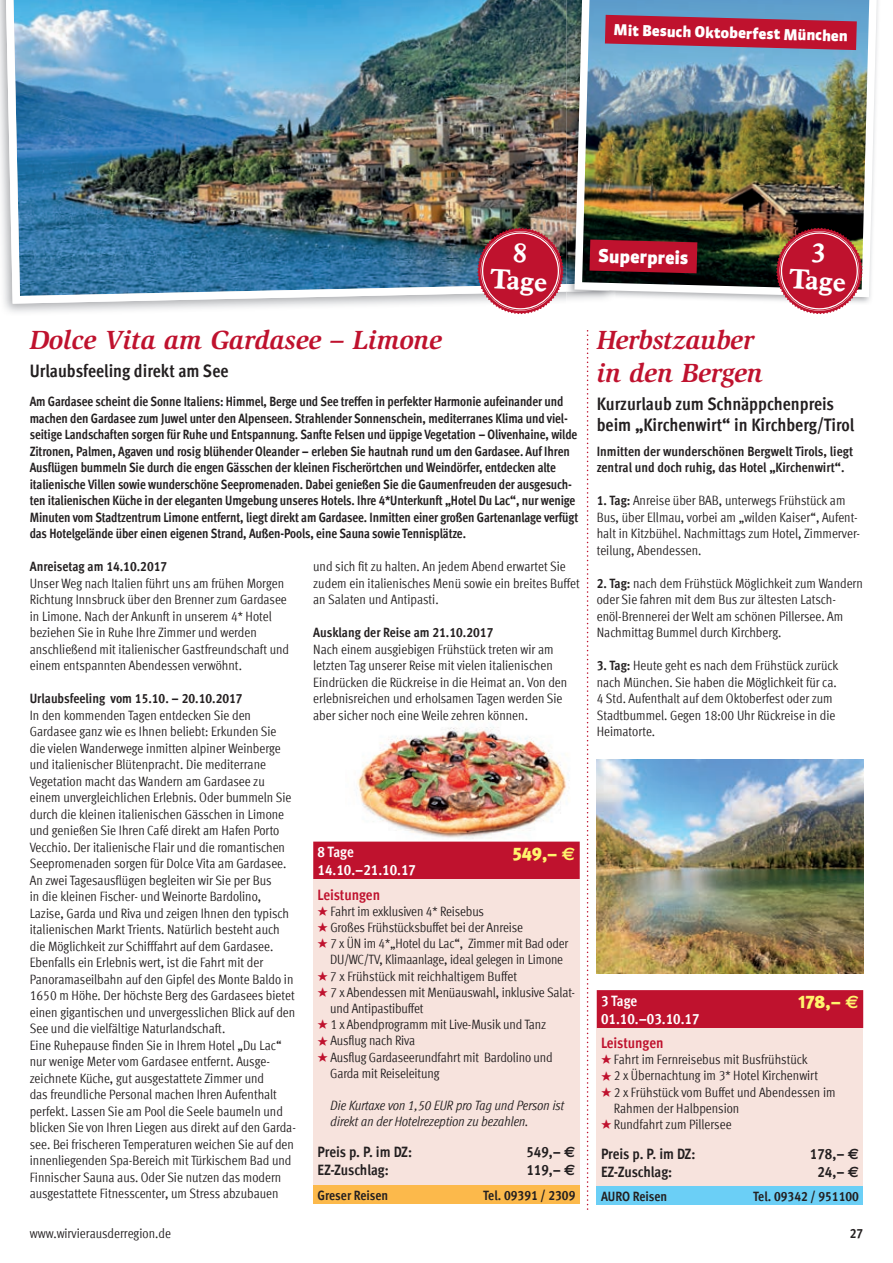
<style>
.page{position:relative;width:893px;height:1263px;background:#fff}
.page>*{position:absolute;margin:0;border:0;box-sizing:border-box;transform-origin:0 0}
.t1{font:700 27.3px/27.3px "Aldine 721 BT";color:#fff;text-align:center}
.t2{font:italic 700 27px/32.4px "Slimbach Std";color:#bf122e}
.t3{font:700 condensed 18px/21.6px "Meta Offc";color:#231f20}
.t4{font:18px "Meta Black Expert";letter-spacing:-.005em;color:#fff46d}
.t5{font:900 18px "Sanuk LF";color:#fff}
.t6{font:700 condensed 15px "Meta Offc";letter-spacing:-.005em;color:#231f20}
.t7{font:700 condensed 15px/18px "Meta Offc";color:#fff}
.t8{font:900 15px "Sanuk LF";color:#fff}
.t9{font:700 condensed 15px "Meta Offc";letter-spacing:-.005em;color:#bf122e}
.t10{font:condensed 13.5px/16.5px "Meta Offc";color:#231f20}
.t11{font:700 condensed 13.5px/16.5px "Meta Offc";letter-spacing:-.01em;color:#231f20;scale:.96 1}
.t12{font:700 condensed 13.5px/16.5px "Meta Offc";letter-spacing:-.01em;color:#231f20}
.t13{font:italic condensed 13.5px/16.2px "Meta Offc";letter-spacing:-.015em;color:#231f20}
.s1{font-family:"Meta Black Caps"}
.s2{font-family:"Euro Sans";font-weight:700}
.s3{color:#bf122e}
.s4{font-family:"Euro Sans";font-stretch:normal}
.s5{font-weight:700}
</style>
<div class="page">
<svg style="left:587px;top:330px;width:1px;height:880px"></svg>
<img style="left:5px;top:0;width:561px;height:304px">
<img style="left:566px;top:0;width:8px;height:292px">
<img style="left:574px;top:0;width:303px;height:297px">
<img style="left:345px;top:719px;width:227px;height:123px">
<img style="left:477px;top:227px;width:87px;height:87px">
<img style="left:776px;top:227px;width:87px;height:87px">
<img style="left:597px;top:759px;width:266px;height:214px">
<div style="left:313px;top:842px;width:267px;height:37px;background:#bf122e"></div>
<div style="left:313px;top:879px;width:267px;height:256px;background:#f7e3dd"></div>
<div style="left:313px;top:1135px;width:267px;height:50px;background:#f7e3dd"></div>
<div style="left:313px;top:1185px;width:267px;height:19px;background:#fcb94b"></div>
<div style="left:597px;top:990px;width:266px;height:38px;background:#bf122e"></div>
<div style="left:597px;top:1028px;width:266px;height:109px;background:#f7e3dd"></div>
<div style="left:597px;top:1137px;width:266px;height:49px;background:#f7e3dd"></div>
<div style="left:597px;top:1186px;width:266px;height:19px;background:#6bcff6"></div>
<svg style="left:589px;top:240px;width:108px;height:33px"></svg>
<svg style="left:605px;top:15px;width:252px;height:35px"></svg>
<p class="t8" style="left:614px;top:19px;width:236px;rotate:2deg">Mit Besuch Oktoberfest München</p>
<h1 class="t1" style="left:492px;top:238px;width:59px;rotate:3deg">8<br>Tage</h1>
<h1 class="t1" style="left:791px;top:238px;width:59px;rotate:3deg">3<br>Tage</h1>
<h3 class="t5" style="left:598px;top:245px;width:92px;rotate:1deg">Superpreis</h3>
<h2 class="t2" style="left:30px;top:324px;width:414px">Dolce Vita am Gardasee – Limone</h2>
<h3 class="t3" style="left:30px;top:360px;width:200px">Urlaubsfeeling direkt am See</h3>
<p class="t11" style="left:30px;top:394px;width:573px">Am Gardasee scheint die Sonne Italiens: Himmel, Berge und See treffen in perfekter Harmonie aufeinander und machen den Gardasee zum Juwel unter den Alpenseen. Strahlender Sonnenschein, mediterranes Klima und viel&shy;seitige Landschaften sorgen für Ruhe und Entspannung. Sanfte Felsen und üppige Vegetation – Olivenhaine, wilde Zitronen, Palmen, Agaven und rosig blühender Oleander – erleben Sie hautnah rund um den Gardasee. Auf Ihren Ausflügen bummeln Sie durch die engen Gässchen der kleinen Fischerörtchen und Weindörfer, entdecken alte italienische Villen sowie wunderschöne Seepromenaden. Dabei genießen Sie die Gaumenfreuden der ausgesuch&shy;ten italienischen Küche in der eleganten Umgebung unseres Hotels. Ihre 4*Unterkunft „Hotel Du Lac“, nur wenige Minuten vom Stadtzentrum Limone entfernt, liegt direkt am Gardasee. Inmitten einer großen Gartenanlage verfügt das Hotelgelände über einen eigenen Strand, Außen-Pools, eine Sauna sowie Tennisplätze.</p>
<p class="t12" style="left:30px;top:559px;width:139px">Anreisetag am 14.10.2017</p>
<p class="t10" style="left:30px;top:575px;width:261px">Unser Weg nach Italien führt uns am frühen Morgen Richtung Innsbruck über den Brenner zum Gardasee in Limone. Nach der Ankunft in unserem 4* Hotel beziehen Sie in Ruhe Ihre Zimmer und werden anschließend mit italienischer Gastfreundschaft und einem entspannten Abendessen verwöhnt.</p>
<p class="t12" style="left:30px;top:691px;width:214px">Urlaubsfeeling vom 15.10. – 20.10.2017</p>
<p class="t10" style="left:30px;top:707px;width:268px">In den kommenden Tagen entdecken Sie den Gardasee ganz wie es Ihnen beliebt: Erkunden Sie<br>die vielen Wanderwege inmitten alpiner Weinberge und italienischer Blütenpracht. Die mediterrane Vegetation macht das Wandern am Gardasee zu einem unvergleichlichen Erlebnis. Oder bummeln Sie durch die kleinen italienischen Gässchen in Limone und genießen Sie Ihren Café direkt am Hafen Porto Vecchio. Der italienische Flair und die romantischen Seepromenaden sorgen für Dolce Vita am Gardasee.<br>An zwei Tagesausflügen begleiten wir Sie per Bus<br>in die kleinen Fischer- und Weinorte Bardolino, Lazise, Garda und Riva und zeigen Ihnen den typisch italienischen Markt Trients. Natürlich besteht auch die Möglichkeit zur Schifffahrt auf dem Gardasee.<br>Ebenfalls ein Erlebnis wert, ist die Fahrt mit der Panoramaseilbahn auf den Gipfel des Monte Baldo in 1650 m Höhe. Der höchste Berg des Gardasees bietet einen gigantischen und unvergesslichen Blick auf den See und die vielfältige Naturlandschaft.<br>Eine Ruhepause finden Sie in Ihrem Hotel „Du Lac“ nur wenige Meter vom Gardasee entfernt. Ausge&shy;zeichnete Küche, gut ausgestattete Zimmer und<br>das freundliche Personal machen Ihren Aufenthalt perfekt. Lassen Sie am Pool die Seele baumeln und blicken Sie von Ihren Liegen aus direkt auf den Garda&shy;see. Bei frischeren Temperaturen weichen Sie auf den innenliegenden Spa-Bereich mit Türkischem Bad und Finnischer Sauna aus. Oder Sie nutzen das modern ausgestattete Fitnesscenter, um Stress abzubauen</p>
<p class="t10" style="left:313px;top:558px;width:268px">und sich fit zu halten. An jedem Abend erwartet Sie zudem ein italienisches Menü sowie ein breites Buffet an Salaten und Antipasti.</p>
<p class="t12" style="left:313px;top:625px;width:182px">Ausklang der Reise am 21.10.2017</p>
<p class="t10" style="left:313px;top:641px;width:256px">Nach einem ausgiebigen Frühstück treten wir am letzten Tag unserer Reise mit vielen italienischen Eindrücken die Rückreise in die Heimat an. Von den erlebnisreichen und erholsamen Tagen werden Sie aber sicher noch eine Weile zehren können.</p>
<p class="t7" style="left:317px;top:843px;width:100px">8 Tage<br>14.10.–21.10.17</p>
<h3 class="t4" style="left:513px;top:843px;width:64px">549<span class="s1">,–</span> <span class="s2">€</span></h3>
<p class="t9" style="left:317px;top:885px;width:64px">Leistungen</p>
<p class="t10" style="left:317px;top:903px;width:168px"><span class="s3">★</span> Fahrt im exklusiven 4* Reisebus</p>
<p class="t10" style="left:317px;top:919px;width:207px"><span class="s3">★</span> Großes Frühstücksbuffet bei der Anreise</p>
<p class="t10" style="left:317px;top:935px;width:252px;text-align:center"><span class="s3">★</span> 7 x ÜN im 4*„Hotel du Lac“, Zimmer mit Bad oder<br>DU/WC/TV, Klimaanlage, ideal gelegen in Limone</p>
<p class="t10" style="left:317px;top:968px;width:201px"><span class="s3">★</span> 7 x Frühstück mit reichhaltigem Buffet</p>
<p class="t10" style="left:330px;top:984px;width:246px;text-indent:-13px"><span class="s3">★</span> 7 x Abendessen mit Menüauswahl, inklusive Salat&shy;und Antipastibuffet</p>
<p class="t10" style="left:317px;top:1016px;width:230px"><span class="s3">★</span> 1 x Abendprogramm mit Live-Musik und Tanz</p>
<p class="t10" style="left:317px;top:1032px;width:99px"><span class="s3">★</span> Ausflug nach Riva</p>
<p class="t10" style="left:330px;top:1049px;width:224px;text-indent:-13px"><span class="s3">★</span> Ausflug Gardaseerundfahrt mit Bardolino und<br>Garda mit Reiseleitung</p>
<p class="t13" style="left:330px;top:1097px;width:236px">Die Kurtaxe von 1,50 EUR pro Tag und Person ist direkt an der Hotelrezeption zu bezahlen.</p>
<p class="t6" style="left:317px;top:1143px;width:96px">Preis p. P. im DZ:</p>
<p class="t6" style="left:526px;top:1143px;width:50px">549,– <span class="s4">€</span></p>
<p class="t6" style="left:317px;top:1161px;width:73px">EZ-Zuschlag:</p>
<p class="t6" style="left:526px;top:1161px;width:50px">119,– <span class="s4">€</span></p>
<p class="t12" style="left:317px;top:1187px;width:72px">Greser Reisen</p>
<p class="t12" style="left:483px;top:1187px;width:94px">Tel. 09391 / 2309</p>
<h2 class="t2" style="left:597px;top:324px;width:168px">Herbstzauber in den Bergen</h2>
<h3 class="t3" style="left:597px;top:393px;width:259px">Kurzurlaub zum Schnäppchenpreis beim „Kirchenwirt“ in Kirchberg/Tirol</h3>
<p class="t12" style="left:597px;top:443px;width:258px">Inmitten der wunderschönen Bergwelt Tirols, liegt zentral und doch ruhig, das Hotel „Kirchenwirt“.</p>
<p class="t10" style="left:597px;top:493px;width:265px"><span class="s5">1. Tag:</span> Anreise über BAB, unterwegs Frühstück am Bus, über Ellmau, vorbei am „wilden Kaiser“, Aufent&shy;halt in Kitzbühel. Nachmittags zum Hotel, Zimmerver&shy;teilung, Abendessen.</p>
<p class="t10" style="left:597px;top:575px;width:268px"><span class="s5">2. Tag:</span> nach dem Frühstück Möglichkeit zum Wandern oder Sie fahren mit dem Bus zur ältesten Latsch-<br>en öl-Brennerei der Welt am schönen Pillersee. Am Nachmittag Bummel durch Kirchberg.</p>
<p class="t10" style="left:597px;top:658px;width:243px"><span class="s5">3. Tag:</span> Heute geht es nach dem Frühstück zurück nach München. Sie haben die Möglichkeit für ca.<br>4 Std. Aufenthalt auf dem Oktoberfest oder zum Stadtbummel. Gegen 18:00 Uhr Rückreise in die Heimatorte.</p>
<p class="t7" style="left:601px;top:992px;width:100px">3 Tage<br>01.10.–03.10.17</p>
<h3 class="t4" style="left:798px;top:991px;width:62px">178<span class="s1">,–</span> <span class="s2">€</span></h3>
<p class="t9" style="left:601px;top:1034px;width:64px">Leistungen</p>
<p class="t10" style="left:601px;top:1051px;width:208px"><span class="s3">★</span> Fahrt im Fernreisebus mit Busfrühstück</p>
<p class="t10" style="left:601px;top:1068px;width:219px"><span class="s3">★</span> 2 x Übernachtung im 3* Hotel Kirchenwirt</p>
<p class="t10" style="left:614px;top:1084px;width:223px;text-indent:-13px"><span class="s3">★</span> 2 x Frühstück vom Buffet und Abendessen im<br>Rahmen der Halbpension</p>
<p class="t10" style="left:601px;top:1116px;width:132px"><span class="s3">★</span> Rundfahrt zum Pillersee</p>
<p class="t6" style="left:601px;top:1145px;width:96px">Preis p. P. im DZ:</p>
<p class="t6" style="left:810px;top:1145px;width:50px">178,– <span class="s4">€</span></p>
<p class="t6" style="left:601px;top:1163px;width:73px">EZ-Zuschlag:</p>
<p class="t6" style="left:817px;top:1163px;width:43px">24,– <span class="s4">€</span></p>
<p class="t12" style="left:601px;top:1188px;width:68px">AURO Reisen</p>
<p class="t12" style="left:753px;top:1188px;width:107px">Tel. 09342 / 951100</p>
<p class="t10" style="left:30px;top:1225px;width:143px">www.wirvierausderregion.de</p>
<p class="t12" style="left:850px;top:1225px;width:15px">27</p>
</div>
